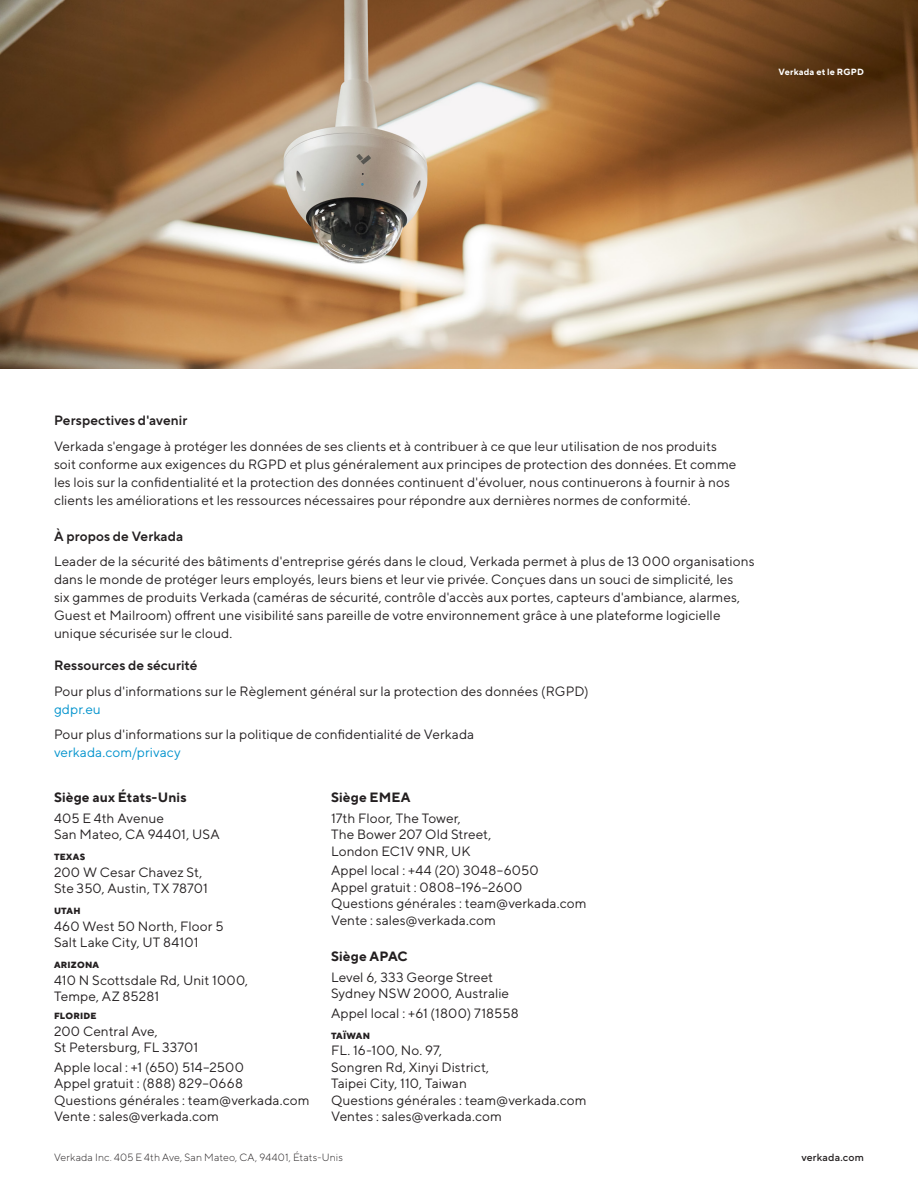
<style>
.page{position:relative;width:918px;height:1188px;background:#fff}
.page>*{position:absolute;margin:0;border:0;box-sizing:border-box;transform-origin:0 0}
.KeyBenefites_body{font:13.5px/16.5px "TT Norms Pro";letter-spacing:.01em;color:#231f20}
.KeyBenefites_title{font:600 13.5px "TT Norms Pro";letter-spacing:.005em;color:#231f20}
.t1{font:700 13.5px "TT Norms Pro";letter-spacing:.01em;color:#231f20}
.t2{font:300 10.5px "TT Norms Pro";letter-spacing:.02em;color:#231f20}
.t3{font:500 10.5px "TT Norms Pro";letter-spacing:.02em;color:#231f20}
.t4{font:800 9px "TT Norms Pro";letter-spacing:.03em;color:#231f20}
.t5{font:700 9px "TT Norms Pro";letter-spacing:.02em;color:#fff}
.s1{color:#0293cd}
</style>
<div class="page">
<img style="left:0;top:0;width:918px;height:368px">
<p class="t5" style="left:778px;top:65px;width:87px">Verkada et le RGPD</p>
<p class="KeyBenefites_title" style="left:54px;top:410px;width:135px">Perspectives d'avenir</p>
<p class="KeyBenefites_body" style="left:54px;top:436px;width:684px;line-height:18px">Verkada s'engage à protéger les données de ses clients et à contribuer à ce que leur utilisation de nos produits soit conforme aux exigences du RGPD et plus généralement aux principes de protection des données. Et comme les lois sur la confidentialité et la protection des données continuent d'évoluer, nous continuerons à fournir à nos clients les améliorations et les ressources nécessaires pour répondre aux dernières normes de conformité.</p>
<p class="KeyBenefites_title" style="left:54px;top:526px;width:131px">À propos de Verkada</p>
<p class="KeyBenefites_body" style="left:54px;top:552px;width:702px;line-height:18px">Leader de la sécurité des bâtiments d'entreprise gérés dans le cloud, Verkada permet à plus de 13 000 organisations dans le monde de protéger leurs employés, leurs biens et leur vie privée. Conçues dans un souci de simplicité, les<br>six gammes de produits Verkada (caméras de sécurité, contrôle d'accès aux portes, capteurs d'ambiance, alarmes, Guest et Mailroom) offrent une visibilité sans pareille de votre environnement grâce à une plateforme logicielle unique sécurisée sur le cloud.</p>
<p class="KeyBenefites_title" style="left:54px;top:655px;width:145px">Ressources de sécurité</p>
<p class="KeyBenefites_body" style="left:54px;top:682px;width:536px;line-height:18px">Pour plus d'informations sur le Règlement général sur la protection des données (RGPD) <span class="s1">gdpr.eu</span></p>
<p class="KeyBenefites_body" style="left:54px;top:725px;width:422px;line-height:18px">Pour plus d'informations sur la politique de confidentialité de Verkada <span class="s1">verkada.com/privacy</span></p>
<p class="t1" style="left:54px;top:787px;width:134px">Siège aux États-Unis</p>
<p class="t1" style="left:331px;top:787px;width:81px">Siège EMEA</p>
<p class="KeyBenefites_body" style="left:54px;top:809px;width:112px">405 E 4th Avenue</p>
<p class="KeyBenefites_body" style="left:54px;top:825px;width:167px">San Mateo, CA 94401, USA</p>
<p class="t4" style="left:54px;top:850px;width:33px">TEXAS</p>
<p class="KeyBenefites_body" style="left:54px;top:863px;width:150px">200 W Cesar Chavez St,</p>
<p class="KeyBenefites_body" style="left:54px;top:879px;width:155px">Ste 350, Austin, TX 78701</p>
<p class="t4" style="left:54px;top:904px;width:28px">UTAH</p>
<p class="KeyBenefites_body" style="left:54px;top:917px;width:171px">460 West 50 North, Floor 5</p>
<p class="KeyBenefites_body" style="left:54px;top:933px;width:146px">Salt Lake City, UT 84101</p>
<p class="t4" style="left:54px;top:958px;width:47px">ARIZONA</p>
<p class="KeyBenefites_body" style="left:54px;top:971px;width:196px">410 N Scottsdale Rd, Unit 1000,<br>Tempe, AZ 85281</p>
<p class="t4" style="left:54px;top:1009px;width:44px">FLORIDE</p>
<p class="KeyBenefites_body" style="left:54px;top:1022px;width:105px">200 Central Ave,</p>
<p class="KeyBenefites_body" style="left:54px;top:1038px;width:146px">St Petersburg, FL 33701</p>
<p class="KeyBenefites_body" style="left:54px;top:1058px;width:191px">Apple local : +1 (650) 514–2500</p>
<p class="KeyBenefites_body" style="left:54px;top:1074px;width:190px">Appel gratuit : (888) 829–0668</p>
<p class="KeyBenefites_body" style="left:54px;top:1091px;width:257px">Questions générales : team@verkada.com<br>Vente : sales@verkada.com</p>
<p class="KeyBenefites_body" style="left:331px;top:809px;width:162px">17th Floor, The Tower,<br>The Bower 207 Old Street,<br>London EC1V 9NR, UK</p>
<p class="KeyBenefites_body" style="left:331px;top:861px;width:209px">Appel local : +44 (20) 3048–6050</p>
<p class="KeyBenefites_body" style="left:331px;top:878px;width:193px">Appel gratuit : 0808–196–2600</p>
<p class="KeyBenefites_body" style="left:331px;top:894px;width:257px">Questions générales : team@verkada.com<br>Vente : sales@verkada.com</p>
<p class="t1" style="left:331px;top:947px;width:78px">Siège APAC</p>
<p class="KeyBenefites_body" style="left:331px;top:968px;width:180px">Level 6, 333 George Street<br>Sydney NSW 2000, Australie</p>
<p class="KeyBenefites_body" style="left:331px;top:1004px;width:189px">Appel local : +61 (1800) 718558</p>
<p class="t4" style="left:331px;top:1029px;width:41px">TAÏWAN</p>
<p class="KeyBenefites_body" style="left:331px;top:1041px;width:257px">FL. 16-100, No. 97,<br>Songren Rd, Xinyi District,<br>Taipei City, 110, Taiwan<br>Questions générales : team@verkada.com<br>Ventes : sales@verkada.com</p>
<p class="t2" style="left:54px;top:1150px;width:290px">Verkada Inc. 405 E 4th Ave, San Mateo, CA, 94401, États-Unis</p>
<p class="t3" style="left:801px;top:1150px;width:64px">verkada.com</p>
</div>
